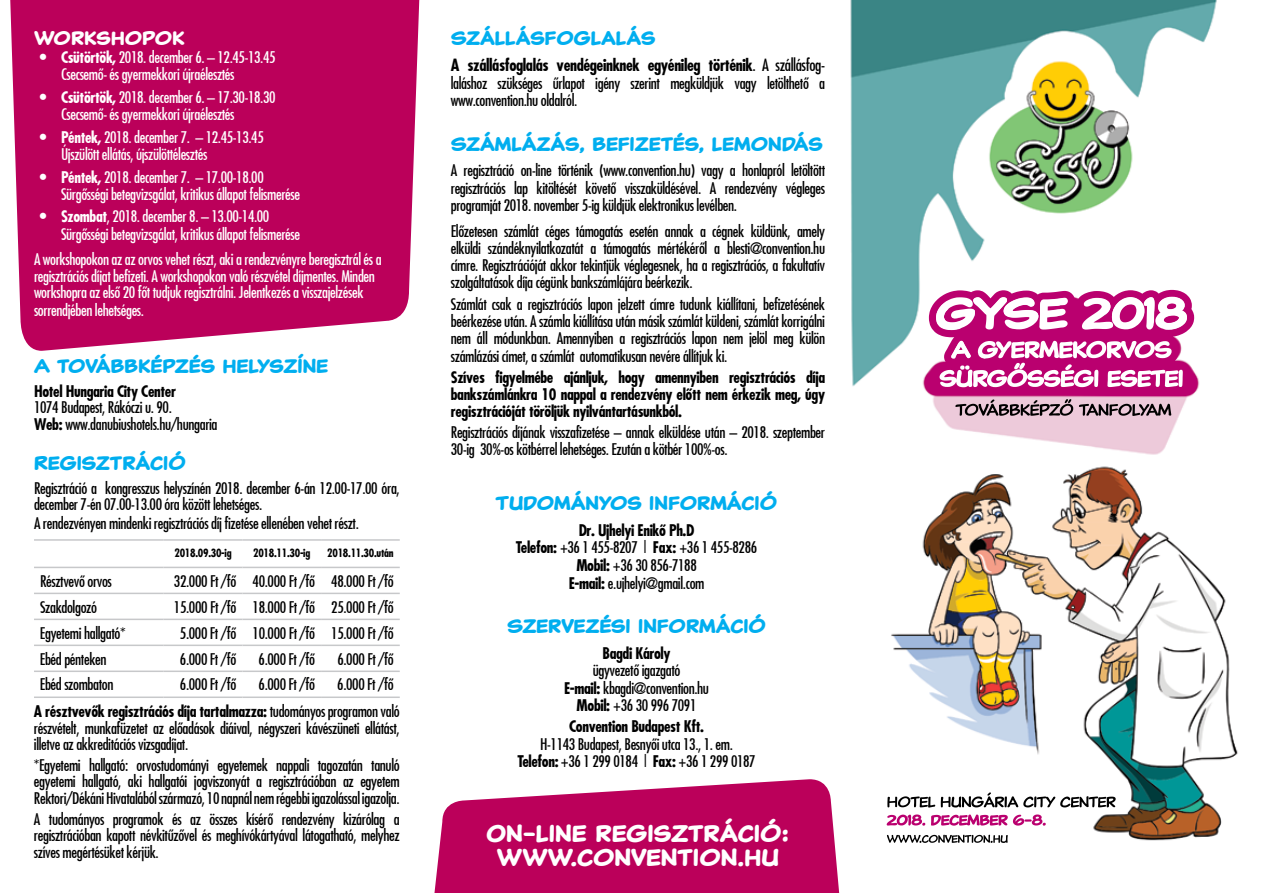
<style>
.page{position:relative;width:1276px;height:893px;background:#fff}
.page>*{position:absolute;margin:0;border:0;box-sizing:border-box;transform-origin:0 0}
.t1{font:700 24px/24px "Classic Comic";color:#fff;text-align:center}
.t2{font:700 19.5px "Classic Comic";color:#00aeef}
.t3{font:700 19.5px "Classic Comic";color:#fff}
.t4{font:700 condensed 16.5px "H Futura";letter-spacing:-.025em;color:#000}
.t5{font:condensed 15.75px/17.2px "H Futura";letter-spacing:-.025em;color:#000}
.t6{font:condensed 15.75px/17.2px "H Futura";letter-spacing:-.025em;color:#fff}
.t7{font:700 condensed 15.75px/17.2px "H Futura";letter-spacing:-.025em;color:#000}
.t8{font:700 condensed 11.25px "H Futura";letter-spacing:-.025em;color:#000}
.s1{font-size:16.5px}
.s2{font-weight:700}
.s3{font-weight:400}
</style>
<div class="page">
<img style="left:34px;top:0;width:1204px;height:843px">
<img style="left:965px;top:290px;width:199px;height:45px">
<svg style="left:432px;top:779px;width:409px;height:114px;background:#c3216f"></svg>
<svg style="left:10px;top:0;width:410px;height:351px;background:#c01266"></svg>
<hr style="left:34px;top:539px;width:130px;height:2px;background:#c7c8ca">
<hr style="left:164px;top:539px;width:78px;height:2px;background:#c7c8ca">
<hr style="left:242px;top:539px;width:79px;height:2px;background:#c7c8ca">
<hr style="left:321px;top:539px;width:79px;height:2px;background:#c7c8ca">
<hr style="left:34px;top:567px;width:130px;height:1px;background:#c7c8ca">
<hr style="left:164px;top:567px;width:78px;height:1px;background:#c7c8ca">
<hr style="left:242px;top:567px;width:79px;height:1px;background:#c7c8ca">
<hr style="left:321px;top:567px;width:79px;height:1px;background:#c7c8ca">
<hr style="left:34px;top:593px;width:130px;height:1px;background:#c7c8ca">
<hr style="left:164px;top:593px;width:78px;height:1px;background:#c7c8ca">
<hr style="left:242px;top:593px;width:79px;height:1px;background:#c7c8ca">
<hr style="left:321px;top:593px;width:79px;height:1px;background:#c7c8ca">
<hr style="left:34px;top:619px;width:130px;height:1px;background:#c7c8ca">
<hr style="left:164px;top:619px;width:78px;height:1px;background:#c7c8ca">
<hr style="left:242px;top:619px;width:79px;height:1px;background:#c7c8ca">
<hr style="left:321px;top:619px;width:79px;height:1px;background:#c7c8ca">
<hr style="left:34px;top:645px;width:130px;height:1px;background:#c7c8ca">
<hr style="left:164px;top:645px;width:78px;height:1px;background:#c7c8ca">
<hr style="left:242px;top:645px;width:79px;height:1px;background:#c7c8ca">
<hr style="left:321px;top:645px;width:79px;height:1px;background:#c7c8ca">
<hr style="left:34px;top:670px;width:130px;height:2px;background:#c7c8ca">
<hr style="left:164px;top:670px;width:78px;height:2px;background:#c7c8ca">
<hr style="left:242px;top:670px;width:79px;height:2px;background:#c7c8ca">
<hr style="left:321px;top:670px;width:79px;height:2px;background:#c7c8ca">
<hr style="left:34px;top:696px;width:130px;height:2px;background:#c7c8ca">
<hr style="left:164px;top:696px;width:78px;height:2px;background:#c7c8ca">
<hr style="left:242px;top:696px;width:79px;height:2px;background:#c7c8ca">
<hr style="left:321px;top:696px;width:79px;height:2px;background:#c7c8ca">
<p class="t3" style="left:34px;top:25px;width:152px">WORKSHOPOK</p>
<p class="t6" style="left:61px;top:48px;width:216px;text-indent:-21px"><span class="s1">•</span> <span class="s2">Csütörtök,</span> 2018. december 6. – 12.45-13.45<br>Csecsemő- és gyermekkori újraélesztés</p>
<p class="t6" style="left:61px;top:88px;width:216px;text-indent:-21px"><span class="s1">•</span> <span class="s2">Csütörtök,</span> 2018. december 6. – 17.30-18.30<br>Csecsemő- és gyermekkori újraélesztés</p>
<p class="t6" style="left:61px;top:128px;width:204px;text-indent:-21px"><span class="s1">•</span> <span class="s2">Péntek,</span> 2018. december 7. – 12.45-13.45<br>Újszülött ellátás, újszülöttélesztés</p>
<p class="t6" style="left:61px;top:168px;width:241px;text-indent:-21px"><span class="s1">•</span> <span class="s2">Péntek,</span> 2018. december 7. – 17.00-18.00<br>Sürgősségi betegvizsgálat, kritikus állapot felismerése</p>
<p class="t6" style="left:61px;top:208px;width:241px;text-indent:-21px"><span class="s1">•</span> <span class="s2">Szombat</span>, 2018. december 8. – 13.00-14.00<br>Sürgősségi betegvizsgálat, kritikus állapot felismerése</p>
<p class="t6" style="left:34px;top:250px;width:349px">A workshopokon az az orvos vehet részt, aki a rendezvényre beregisztrál és a regisztrációs díjat befizeti. A workshopokon való részvétel díjmentes. Minden workshopra az első 20 főt tudjuk regisztrálni. Jelentkezés a visszajelzések sorrendjében lehetséges.</p>
<p class="t2" style="left:34px;top:353px;width:296px">A TOVÁBBKÉPZÉS HELYSZÍNE</p>
<p class="t7" style="left:34px;top:382px;width:143px">Hotel Hungaria City Center</p>
<p class="t5" style="left:34px;top:399px;width:185px;line-height:16.5px">1074 Budapest, Rákóczi u. 90.<br><span class="s2">Web:</span> www.danubiushotels.hu/hungaria</p>
<p class="t2" style="left:34px;top:450px;width:153px">REGISZTRÁCIÓ</p>
<p class="t5" style="left:34px;top:479px;width:367px;line-height:16.5px">Regisztráció a kongresszus helyszínén 2018. december 6-án 12.00-17.00 óra, december 7-én 07.00-13.00 óra között lehetséges.</p>
<p class="t5" style="left:34px;top:514px;width:326px">A rendezvényen mindenki regisztrációs díj fizetése ellenében vehet részt.</p>
<p class="t8" style="left:174px;top:545px;width:59px">2018.09.30-ig</p>
<p class="t8" style="left:253px;top:545px;width:59px">2018.11.30-ig</p>
<p class="t8" style="left:327px;top:545px;width:68px">2018.11.30.után</p>
<p class="t5" style="left:40px;top:572px;width:73px">Résztvevő orvos</p>
<p class="t5" style="left:174px;top:572px;width:221px">32.000 Ft /fő 40.000 Ft /fő 48.000 Ft /fő</p>
<p class="t5" style="left:40px;top:598px;width:58px">Szakdolgozó</p>
<p class="t5" style="left:174px;top:598px;width:221px">15.000 Ft /fő 18.000 Ft /fő 25.000 Ft /fő</p>
<p class="t5" style="left:40px;top:624px;width:87px">Egyetemi hallgató*</p>
<p class="t5" style="left:180px;top:624px;width:215px">5.000 Ft /fő 10.000 Ft /fő 15.000 Ft /fő</p>
<p class="t5" style="left:40px;top:650px;width:68px">Ebéd pénteken</p>
<p class="t5" style="left:180px;top:650px;width:58px">6.000 Ft /fő</p>
<p class="t5" style="left:259px;top:650px;width:58px">6.000 Ft /fő</p>
<p class="t5" style="left:337px;top:650px;width:58px">6.000 Ft /fő</p>
<p class="t5" style="left:40px;top:676px;width:75px">Ebéd szombaton</p>
<p class="t5" style="left:180px;top:676px;width:58px">6.000 Ft /fő</p>
<p class="t5" style="left:259px;top:676px;width:58px">6.000 Ft /fő</p>
<p class="t7" style="left:34px;top:671px;width:367px;line-height:26.5px;text-indent:303px"><span class="s3">6.000 Ft /fő<br></span>A résztvevők regisztrációs díja tartalmazza: <span class="s3">tudományos programon való</span></p>
<p class="t5" style="left:34px;top:719px;width:367px;line-height:16.5px">részvételt, munkafüzetet az előadások diáival, négyszeri kávészüneti ellátást, illetve az akkreditációs vizsgadíjat.</p>
<p class="t5" style="left:34px;top:756px;width:367px;line-height:16.5px;text-align:justify">*Egyetemi hallgató: orvostudományi egyetemek nappali tagozatán tanuló egyetemi hallgató, aki hallgatói jogviszonyát a regisztrációban az egyetem Rektori/Dékáni Hivatalából származó, 10 napnál nem régebbi igazolással igazolja.</p>
<p class="t5" style="left:34px;top:810px;width:367px;line-height:16.5px;text-align:justify">A tudományos programok és az összes kísérő rendezvény kizárólag a regisztrációban kapott névkitűzővel és meghívókártyával látogatható, melyhez szíves megértésüket kérjük.</p>
<p class="t2" style="left:451px;top:25px;width:206px">SZÁLLÁSFOGLALÁS</p>
<p class="t4" style="left:451px;top:55px;width:376px">A szállásfoglalás vendégeinknek egyénileg történik<span class="s3">. A szállásfog-</span></p>
<p class="t5" style="left:451px;top:74px;width:376px">laláshoz szükséges űrlapot igény szerint megküldjük vagy letölthető a www.convention.hu oldalról.</p>
<p class="t2" style="left:451px;top:131px;width:373px">SZÁMLÁZÁS, BEFIZETÉS, LEMONDÁS</p>
<p class="t5" style="left:451px;top:161px;width:376px;text-align:justify">A regisztráció on-line történik (www.convention.hu) vagy a honlapról letöltött regisztrációs lap kitöltését követő visszaküldésével. A rendezvény végleges programját 2018. november 5-ig küldjük elektronikus levélben.</p>
<p class="t5" style="left:451px;top:222px;width:376px;text-align:justify">Előzetesen számlát céges támogatás esetén annak a cégnek küldünk, amely elküldi szándéknyilatkozatát a támogatás mértékéről a blesti@convention.hu címre. Regisztrációját akkor tekintjük véglegesnek, ha a regisztrációs, a fakultatív szolgáltatások díja cégünk bankszámlájára beérkezik.</p>
<p class="t5" style="left:451px;top:295px;width:376px;text-align:justify">Számlát csak a regisztrációs lapon jelzett címre tudunk kiállítani, befizetésének beérkezése után. A számla kiállítása után másik számlát küldeni, számlát korrigálni nem áll módunkban. Amennyiben a regisztrációs lapon nem jelöl meg külön számlázási címet, a számlát automatikusan nevére állítjuk ki.</p>
<p class="t7" style="left:451px;top:368px;width:376px;text-align:justify">Szíves figyelmébe ajánljuk, hogy amennyiben regisztrációs díja bankszámlánkra 10 nappal a rendezvény előtt nem érkezik meg, úgy regisztrációját töröljük nyilvántartásunkból.</p>
<p class="t5" style="left:451px;top:424px;width:376px;line-height:16.8px">Regisztrációs díjának visszafizetése – annak elküldése után – 2018. szeptember<br>30-ig 30%-os kötbérrel lehetséges. Ezután a kötbér 100%-os.</p>
<p class="t2" style="left:496px;top:491px;width:283px">TUDOMÁNYOS INFORMÁCIÓ</p>
<p class="t5" style="left:516px;top:521px;width:243px;text-align:center"><span class="s2">Dr. Ujhelyi Enikő Ph.D<br>Telefon:</span> +36 1 455-8207 | <span class="s2">Fax:</span> +36 1 455-8286<br><span class="s2">Mobil:</span> +36 30 856-7188<br><span class="s2">E-mail:</span> e.ujhelyi@gmail.com</p>
<p class="t2" style="left:507px;top:614px;width:260px">SZERVEZÉSI INFORMÁCIÓ</p>
<p class="t7" style="left:602px;top:645px;width:70px">Bagdi Károly</p>
<p class="t5" style="left:564px;top:662px;width:147px;text-align:center">ügyvezető igazgató<br><span class="s2">E-mail:</span> kbagdi@convention.hu<br><span class="s2">Mobil:</span> +36 30 996 7091</p>
<p class="t7" style="left:569px;top:718px;width:136px">Convention Budapest Kft.</p>
<p class="t5" style="left:517px;top:735px;width:240px;text-align:center">H-1143 Budapest, Besnyői utca 13., 1. em.<br><span class="s2">Telefon:</span> +36 1 299 0184 | <span class="s2">Fax:</span> +36 1 299 0187</p>
<h1 class="t1" style="left:486px;top:822px;width:304px">ON-LINE REGISZTRÁCIÓ:<br>WWW.CONVENTION.HU</h1>
</div>
